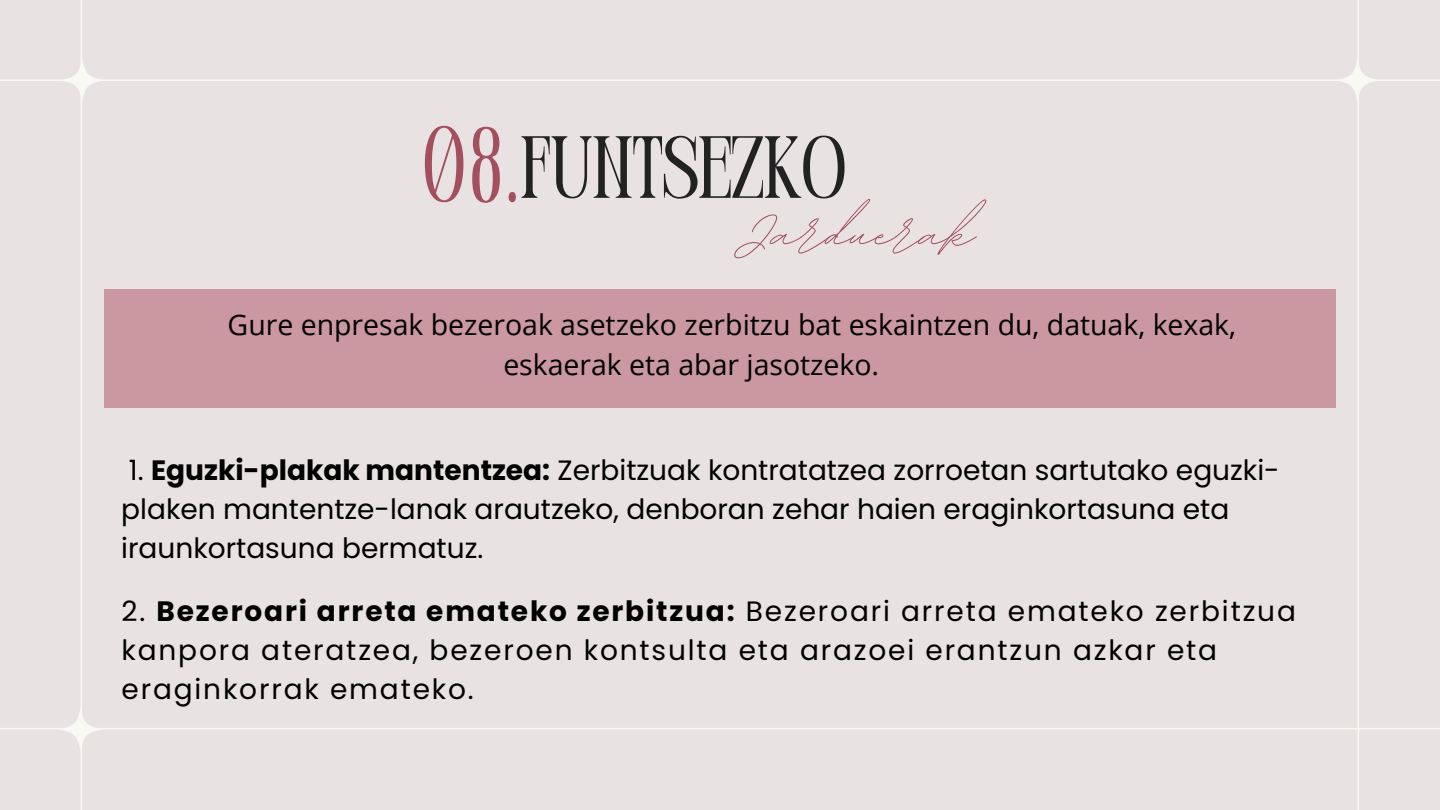
<style>
.page{position:relative;width:1440px;height:810px;background:#e8e2e2}
.page>*{position:absolute;margin:0;border:0;box-sizing:border-box;transform-origin:0 0}
.t1{font:condensed 107px "Perandoryv 2";color:#a44f5e}
.t2{font:88px "BD Script";color:#a44f5e}
.t3{font:semi-condensed 88px "Perandoryv 2";color:#222}
.t4{font:28.4px "Open Sans";color:#000}
.t5{font:28px/39px "Poppins";color:#000}
.t6{font:28px/39px "Poppins";letter-spacing:.065em;color:#000}
.s1{font-weight:700}
</style>
<div class="page">
<div style="left:104px;top:290px;width:1232px;height:118px;background:#cb97a0"></div>
<hr style="left:1358px;top:0;width:1px;height:810px;background:#f9f8f3">
<hr style="left:81px;top:0;width:1px;height:810px;background:#f9f8f3">
<svg style="left:59px;top:58px;width:45px;height:45px"></svg>
<svg style="left:1335px;top:58px;width:45px;height:45px"></svg>
<svg style="left:58px;top:707px;width:45px;height:45px"></svg>
<hr style="left:0;top:728px;width:1440px;height:1px;background:#f9f8f3">
<hr style="left:0;top:80px;width:1440px;height:1px;background:#f9f8f3">
<p class="t1" style="left:424px;top:122px;width:94px">08.</p>
<p class="t3" style="left:521px;top:132px;width:326px">FUNTSEZKO</p>
<p class="t2" style="left:748px;top:175px;width:228px">Jarduerak</p>
<p class="t4" style="left:228px;top:305px;width:1010px">Gure enpresak bezeroak asetzeko zerbitzu bat eskaintzen du, datuak, kexak,</p>
<p class="t4" style="left:503px;top:344px;width:377px">eskaerak eta abar jasotzeko.</p>
<p class="t5" style="left:121px;top:451px;width:1160px">1. <span class="s1">Eguzki-plakak mantentzea:</span> Zerbitzuak kontratatzea zorroetan sartutako eguzki&shy;plaken mantentze-lanak arautzeko, denboran zehar haien eraginkortasuna eta iraunkortasuna bermatuz.</p>
<p class="t6" style="left:122px;top:592px;width:1176px">2. <span class="s1">Bezeroari arreta emateko zerbitzua:</span> Bezeroari arreta emateko zerbitzua kanpora ateratzea, bezeroen kontsulta eta arazoei erantzun azkar eta eraginkorrak emateko.</p>
</div>
